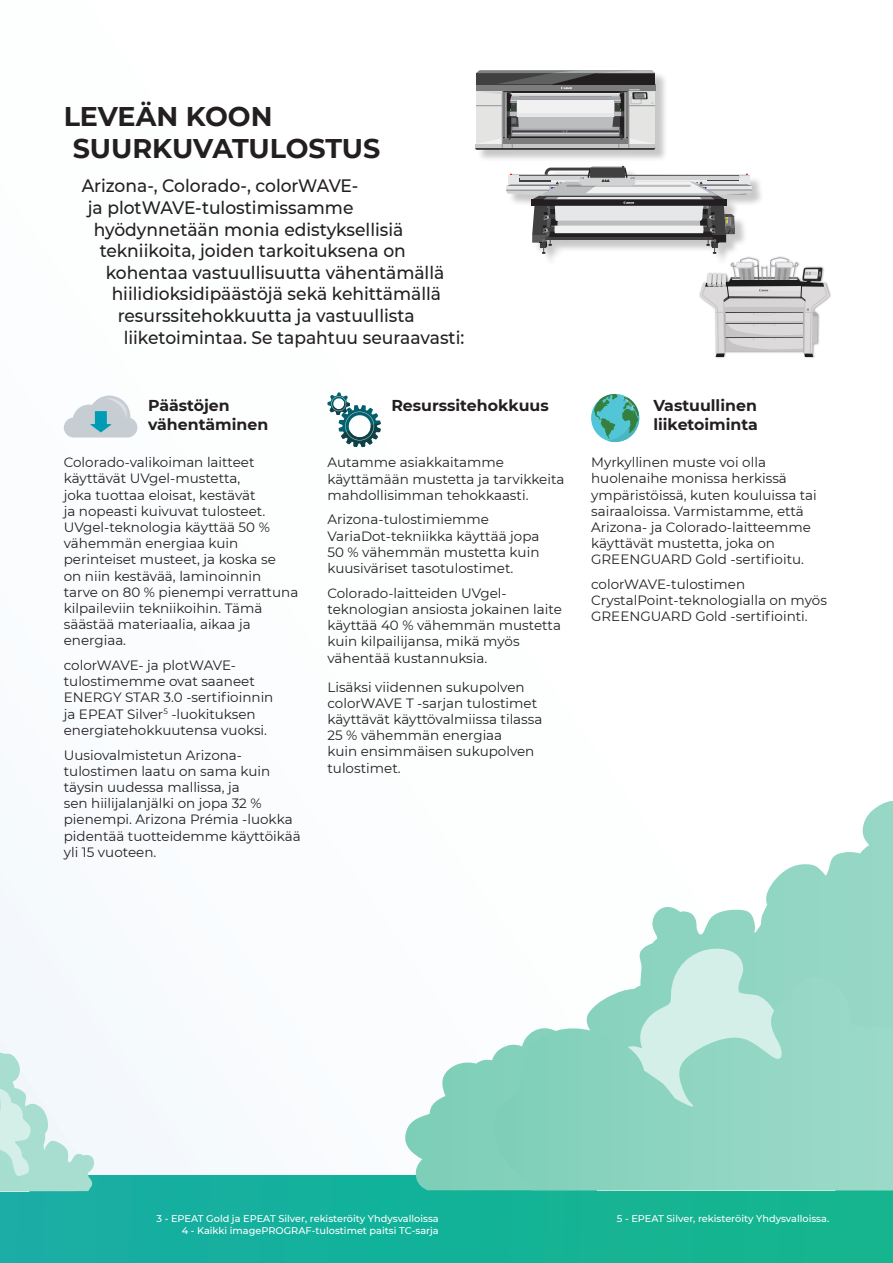
<style>
.page{position:relative;width:893px;height:1263px;background:#fff}
.page>*{position:absolute;margin:0;border:0;box-sizing:border-box;transform-origin:0 0}
.headers{font:700 27px/32.4px "Montserrat";color:#231f20}
.body{font:500 18px "Montserrat";color:#231f20;scale:.95 1}
.Subhead{font:700 15.75px/18.9px "Montserrat";color:#231f20}
.body-2{font:13.5px/16.2px "Montserrat";color:#231f20}
.Introduction_text___white{font:500 9.75px "Montserrat";color:#fff}
</style>
<div class="page">
<div style="left:0;top:1176px;width:893px;height:87px;background:#15b299"></div>
<svg style="left:0;top:988px;width:95px;height:203px"></svg>
<svg style="left:404px;top:801px;width:489px;height:375px"></svg>
<svg style="left:411px;top:946px;width:476px;height:244px"></svg>
<svg style="left:490px;top:976px;width:403px;height:214px;background:#9edbc9"></svg>
<svg style="left:64px;top:396px;width:73px;height:41px"></svg>
<svg style="left:327px;top:392px;width:54px;height:55px"></svg>
<svg style="left:591px;top:394px;width:48px;height:48px"></svg>
<svg style="left:594px;top:394px;width:45px;height:48px"></svg>
<div style="left:476px;top:72px;width:192px;height:91px;background:#231f20;opacity:.25"></div>
<div style="left:475px;top:145px;width:180px;height:5px;background:#3a3a3a;border-radius:2px"></div>
<hr style="left:475px;top:144px;width:180px;height:4px;background:#c6c7c7">
<svg style="left:476px;top:70px;width:179px;height:78px;background:#9c9c9d"></svg>
<div style="left:699px;top:256px;width:133px;height:103px;background:#231f20;opacity:.45"></div>
<svg style="left:506px;top:166px;width:323px;height:191px"></svg>
<p class="headers" style="left:73px;top:98px;width:309px;text-indent:-9px">LEVEÄN KOON<br>SUURKUVATULOSTUS</p>
<p class="body" style="left:82px;top:173px;width:293px">Arizona-, Colorado-, colorWAVE-</p>
<p class="body" style="left:88px;top:195px;width:281px">ja plotWAVE-tulostimissamme</p>
<p class="body" style="left:94px;top:217px;width:328px">hyödynnetään monia edistyksellisiä</p>
<p class="body" style="left:100px;top:238px;width:324px">tekniikoita, joiden tarkoituksena on</p>
<p class="body" style="left:106px;top:260px;width:358px">kohentaa vastuullisuutta vähentämällä</p>
<p class="body" style="left:112px;top:281px;width:348px">hiilidioksidipäästöjä sekä kehittämällä</p>
<p class="body" style="left:118px;top:303px;width:314px">resurssitehokkuutta ja vastuullista</p>
<p class="body" style="left:124px;top:325px;width:360px">liiketoimintaa. Se tapahtuu seuraavasti:</p>
<p class="Subhead" style="left:148px;top:395px;width:122px">Päästöjen vähentäminen</p>
<p class="body-2" style="left:64px;top:454px;width:236px">Colorado-valikoiman laitteet käyttävät UVgel-mustetta,<br>joka tuottaa eloisat, kestävät<br>ja nopeasti kuivuvat tulosteet.<br>UVgel-teknologia käyttää 50 % vähemmän energiaa kuin perinteiset musteet, ja koska se<br>on niin kestävää, laminoinnin tarve on 80 % pienempi verrattuna kilpaileviin tekniikoihin. Tämä säästää materiaalia, aikaa ja energiaa.</p>
<p class="body-2" style="left:64px;top:657px;width:211px">colorWAVE- ja plotWAVE&shy;tulostimemme ovat saaneet<br>ENERGY STAR 3.0 -sertifioinnin ja EPEAT Silver<sup>5</sup> -luokituksen energiatehokkuutensa vuoksi.</p>
<p class="body-2" style="left:64px;top:746px;width:239px">Uusiovalmistetun Arizona&shy;tulostimen laatu on sama kuin täysin uudessa mallissa, ja<br>sen hiilijalanjälki on jopa 32 % pienempi. Arizona Prémia -luokka pidentää tuotteidemme käyttöikää yli 15 vuoteen.</p>
<p class="Subhead" style="left:391px;top:395px;width:159px">Resurssitehokkuus</p>
<p class="body-2" style="left:327px;top:454px;width:239px">Autamme asiakkaitamme käyttämään mustetta ja tarvikkeita mahdollisimman tehokkaasti.</p>
<p class="body-2" style="left:327px;top:511px;width:214px">Arizona-tulostimiemme<br>VariaDot-tekniikka käyttää jopa<br>50 % vähemmän mustetta kuin kuusiväriset tasotulostimet.</p>
<p class="body-2" style="left:327px;top:584px;width:236px">Colorado-laitteiden UVgel&shy;teknologian ansiosta jokainen laite käyttää 40 % vähemmän mustetta kuin kilpailijansa, mikä myös vähentää kustannuksia.</p>
<p class="body-2" style="left:327px;top:678px;width:216px">Lisäksi viidennen sukupolven colorWAVE T -sarjan tulostimet käyttävät käyttövalmiissa tilassa<br>25 % vähemmän energiaa<br>kuin ensimmäisen sukupolven tulostimet.</p>
<p class="Subhead" style="left:653px;top:395px;width:106px">Vastuullinen liiketoiminta</p>
<p class="body-2" style="left:591px;top:454px;width:227px">Myrkyllinen muste voi olla huolenaihe monissa herkissä ympäristöissä, kuten kouluissa tai sairaaloissa. Varmistamme, että<br>Arizona- ja Colorado-laitteemme käyttävät mustetta, joka on<br>GREENGUARD Gold -sertifioitu.</p>
<p class="body-2" style="left:591px;top:576px;width:237px">colorWAVE-tulostimen<br>CrystalPoint-teknologialla on myös<br>GREENGUARD Gold -sertifiointi.</p>
<p class="Introduction_text___white" style="left:157px;top:1212px;width:284px">3 - EPEAT Gold ja EPEAT Silver, rekisteröity Yhdysvalloissa</p>
<p class="Introduction_text___white" style="left:182px;top:1224px;width:259px">4 - Kaikki imagePROGRAF-tulostimet paitsi TC-sarja</p>
<p class="Introduction_text___white" style="left:617px;top:1212px;width:214px">5 - EPEAT Silver, rekisteröity Yhdysvalloissa.</p>
</div>
